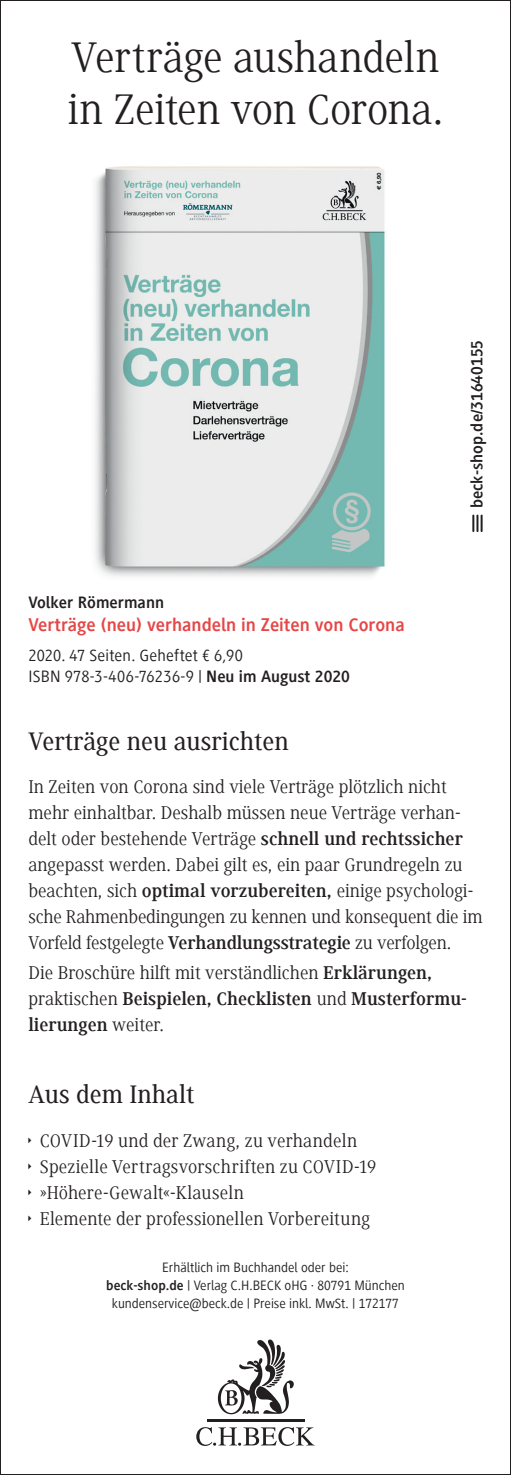
<style>
.page{position:relative;width:511px;height:1475px;background:#fff}
.page>*{position:absolute;margin:0;border:0;box-sizing:border-box;transform-origin:0 0}
.t1{font:44px/52px "Generis Serif Com";color:#231f20}
.t2{font:500 26px "Generis Serif Com";color:#231f20}
.t3{font:19px/26px "Generis Serif Com";color:#231f20}
.t4{font:700 19px "Generis Sans Com";color:#e64646}
.t5{font:17px/21px "Generis Sans Com";letter-spacing:.015em;color:#231f20}
.t6{font:700 17px "Generis Sans Com";color:#231f20}
.t7{font:14px/18px "Generis Sans Com";color:#231f20;text-align:center}
.s1{font-weight:700}
</style>
<div class="page">
<svg style="left:218px;top:1339px;width:76px;height:74px"></svg>
<hr style="left:207px;top:1418px;width:97px;height:3px;background:#231f20">
<svg style="left:196px;top:1427px;width:118px;height:18px"></svg>
<img style="left:95px;top:166px;width:290px;height:411px">
<svg style="left:472px;top:515px;width:10px;height:16px"></svg>
<h1 class="t1" style="left:68px;top:31px;width:376px">Verträge aushandeln in Zeiten von Corona.</h1>
<p class="t6" style="left:28px;top:593px;width:137px">Volker Römermann</p>
<p class="t4" style="left:28px;top:614px;width:377px">Verträge (neu) verhandeln in Zeiten von Corona</p>
<p class="t5" style="left:28px;top:644px;width:323px">2020. 47 Seiten. Geheftet € 6,90<br>ISBN 978-3-406-76236-9 | <span class="s1">Neu im August 2020</span></p>
<p class="t6" style="left:467px;top:508px;width:170px;rotate:-90deg">beck-shop.de/31640155</p>
<h2 class="t2" style="left:28px;top:726px;width:262px">Verträge neu ausrichten</h2>
<p class="t3" style="left:28px;top:773px;width:455px">In Zeiten von Corona sind viele Verträge plötzlich nicht mehr einhaltbar. Deshalb müssen neue Verträge verhan&shy;delt oder bestehende Verträge <span class="s1">schnell und rechtssicher </span>angepasst werden. Dabei gilt es, ein paar Grundregeln zu beachten, sich <span class="s1">optimal vorzubereiten,</span> einige psychologi&shy;sche Rahmenbedingungen zu kennen und konsequent die im Vorfeld festgelegte <span class="s1">Verhandlungsstrategie</span> zu verfolgen.</p>
<p class="t3" style="left:28px;top:959px;width:439px">Die Broschüre hilft mit verständlichen <span class="s1">Erklärungen, </span>praktischen <span class="s1">Beispielen, Checklisten</span> und <span class="s1">Musterformu&shy;lierungen</span> weiter.</p>
<h2 class="t2" style="left:28px;top:1080px;width:167px">Aus dem Inhalt</h2>
<p class="t3" style="left:40px;top:1127px;width:338px">COVID-19 und der Zwang, zu verhandeln Spezielle Vertragsvorschriften zu COVID-19 »Höhere-Gewalt«-Klauseln<br>Elemente der professionellen Vorbereitung</p>
<p class="t7" style="left:106px;top:1257px;width:300px">Erhältlich im Buchhandel oder bei:<br><span class="s1">beck-shop.de</span> | Verlag C.H.BECK oHG · 80791 München kundenservice@beck.de | Preise inkl. MwSt. | 172177</p>
</div>
